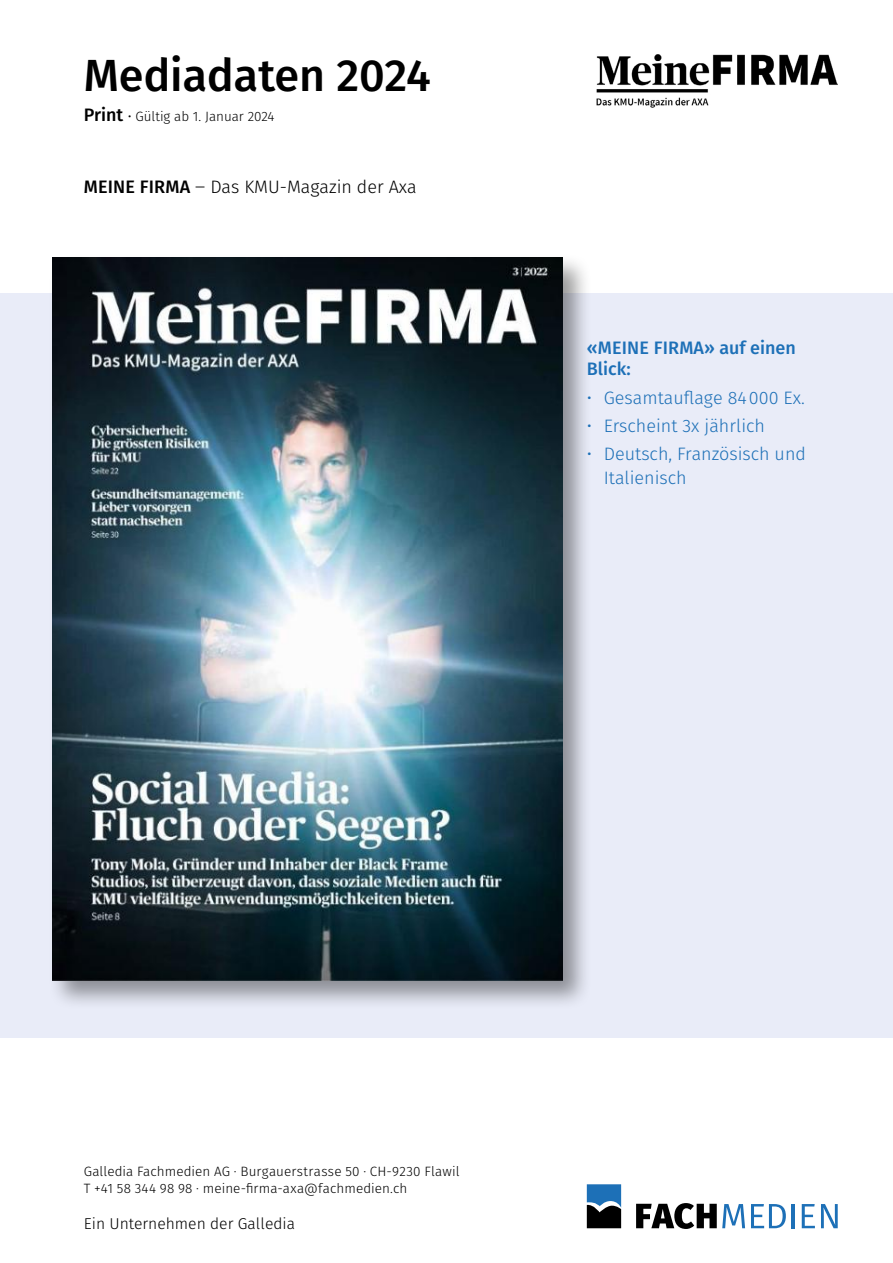
<style>
.page{position:relative;width:893px;height:1263px;background:#fff}
.page>*{position:absolute;margin:0;border:0;box-sizing:border-box;transform-origin:0 0}
.t1{font:500 45px "Fira Sans";color:#000}
.t2{font:300 18px/24px "Fira Sans";color:#1d70b7}
.t3{font:300 18px "Fira Sans";color:#000}
.t4{font:500 18px/21.6px "Fira Sans";color:#1d70b7}
.t5{font:300 15.75px "Fira Sans";color:#000}
.t6{font:300 13.5px/16.5px "Fira Sans";letter-spacing:.005em;color:#000}
.s1{font-weight:500;font-size:18px}
.s2{font-weight:500}
</style>
<div class="page">
<div style="left:0;top:293px;width:893px;height:744px;background:#e9ecf8"></div>
<div style="left:48px;top:253px;width:544px;height:757px;background:#000;opacity:.4"></div>
<img style="left:53px;top:258px;width:509px;height:722px">
<svg style="left:587px;top:1184px;width:34px;height:44px"></svg>
<svg style="left:636px;top:1203px;width:109px;height:26px"></svg>
<svg style="left:751px;top:1204px;width:35px;height:24px"></svg>
<hr style="left:791px;top:1204px;width:3px;height:24px;background:#1d70b7">
<svg style="left:802px;top:1204px;width:13px;height:24px"></svg>
<svg style="left:821px;top:1204px;width:17px;height:24px"></svg>
<img style="left:596px;top:55px;width:242px;height:52px">
<h1 class="t1" style="left:84px;top:39px;width:348px">Mediadaten 2024</h1>
<p class="t6" style="left:84px;top:108px;width:192px"><span class="s1">Print</span> • Gültig ab 1. Januar 2024</p>
<h2 class="t3" style="left:84px;top:174px;width:334px"><span class="s2">MEINE FIRMA</span> ‒ Das KMU-Magazin der Axa</h2>
<h2 class="t4" style="left:587px;top:336px;width:210px">«MEINE FIRMA» auf einen<br>Blick:</h2>
<h2 class="t2" style="left:587px;top:385px;width:220px">• Gesamtauflage 84000 Ex.</h2>
<h2 class="t2" style="left:587px;top:413px;width:180px">• Erscheint 3x jährlich</h2>
<h2 class="t2" style="left:604px;top:442px;width:204px;text-indent:-17px">• Deutsch, Französisch und<br>Italienisch</h2>
<p class="t6" style="left:84px;top:1163px;width:377px">Galledia Fachmedien AG · Burgauerstrasse 50 · CH-9230 Flawil<br>T +41 58 344 98 98 · meine-firma-axa@fachmedien.ch</p>
<p class="t5" style="left:84px;top:1213px;width:213px">Ein Unternehmen der Galledia</p>
</div>
